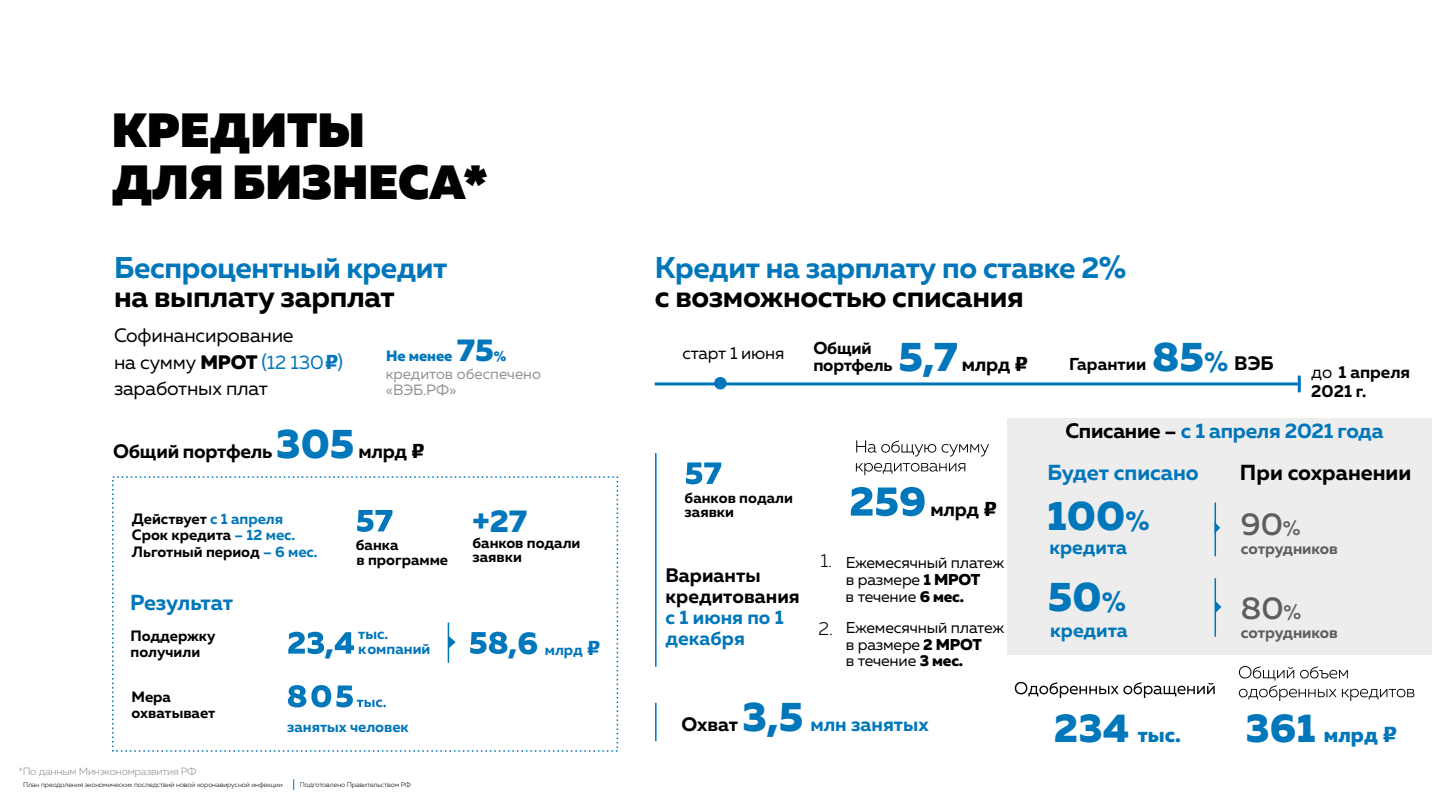
<style>
.page{position:relative;width:1440px;height:810px;background:#fff}
.page>*{position:absolute;margin:0;border:0;box-sizing:border-box;transform-origin:0 0}
.t1{font:900 48px/52px "Muller";color:#000}
.t2{font:800 41.25px/81.4px "Muller";color:#0076bb}
.t3{font:500 31.5px "Muller";color:#5e5e5e}
.t4{font:800 31.5px "Muller";color:#0076bb}
.t5{font:700 30px "Muller";letter-spacing:-.01em;color:#0076bb}
.t6{font:700 30px "Muller";letter-spacing:-.01em;color:#000}
.t7{font:700 21.75px "Muller";letter-spacing:-.005em;color:#0076ba}
.t8{font:700 21.75px "Muller";color:#000}
.t9{font:800 21.08px "Muller";color:#0076bb}
.t10{font:700 21px "Muller";letter-spacing:-.01em;color:#0076bb}
.t11{font:700 19.5px/20.9px "Muller";letter-spacing:-.005em;color:#000}
.t12{font:19.5px/26.5px "Muller";letter-spacing:-.01em;color:#000}
.t13{font:700 19.5px/20.9px "Muller";color:#0076ba}
.t14{font:300 18.75px "Muller";color:#000}
.t15{font:700 17.25px/18.9px "Muller";color:#000}
.t16{font:17.25px "Muller";letter-spacing:-.01em;color:#000}
.t17{font:15.75px/16.9px "Muller";letter-spacing:-.01em;color:#000}
.t18{font:700 15.75px "Muller";color:#5e5e5e}
.t19{font:700 15px/16.6px "Muller";color:#000}
.t20{font:700 15px/14.5px "Muller";color:#0075bb}
.t21{font:15px/16.2px "Muller";color:#929292}
.t22{font:800 15px "Muller";color:#0076bb}
.t23{font:800 13.5px "Muller";color:#0076bb}
.t24{font:300 10.5px "Muller";letter-spacing:-.02em;color:#929292}
.t25{font:300 6.75px "Muller";letter-spacing:-.01em;color:#000}
.s1{font-weight:800}
.s2{color:#07b}
.s3{font-family:"ALS Rubl";color:#07b}
.s4{font-size:31.5px}
.s5{font-weight:800;font-size:41.25px;color:#0076bb}
.s6{font-family:"ALS Rubl";font-weight:400}
.s7{color:#0076ba}
.s8{font-weight:700;font-size:15px;color:#0075bb}
.s9{font-weight:800;font-size:31.5px;color:#0076bb}
.s10{font-family:"ALS Rubl";font-weight:400;font-size:19.5px;color:#07b}
.s11{font-size:26.25px;color:#0076ba}
.s12{font-weight:400}
.s13{color:#000}
.s14{font-weight:700;font-size:26.25px;color:#0076ba}
.s15{font-size:19.5px}
.s16{font-size:40.2px}
</style>
<div class="page">
<div style="left:1007px;top:418px;width:425px;height:237px;background:#ededed"></div>
<hr style="left:655px;top:382px;width:646px;height:3px;background:#0076ba">
<hr style="left:1298px;top:376px;width:3px;height:16px;background:#0076ba">
<svg style="left:712px;top:377px;width:14px;height:13px"></svg>
<hr style="left:655px;top:453px;width:2px;height:214px;background:#0075bb">
<hr style="left:655px;top:703px;width:2px;height:38px;background:#0075bb">
<svg style="left:1216px;top:522px;width:4px;height:12px"></svg>
<hr style="left:1215px;top:503px;width:1px;height:53px;background:#0076ba">
<svg style="left:1216px;top:601px;width:5px;height:12px"></svg>
<hr style="left:1215px;top:578px;width:1px;height:59px;background:#0076ba">
<svg style="left:357px;top:510px;width:35px;height:22px"></svg>
<svg style="left:470px;top:632px;width:37px;height:22px"></svg>
<hr style="left:448px;top:622px;width:1px;height:41px;background:#0076ba">
<svg style="left:449px;top:636px;width:7px;height:13px"></svg>
<svg style="left:288px;top:632px;width:36px;height:22px"></svg>
<svg style="left:335px;top:632px;width:19px;height:22px"></svg>
<svg style="left:288px;top:685px;width:98px;height:22px"></svg>
<svg style="left:851px;top:487px;width:74px;height:29px"></svg>
<svg style="left:856px;top:440px;width:133px;height:16px"></svg>
<svg style="left:856px;top:463px;width:109px;height:12px"></svg>
<svg style="left:686px;top:462px;width:35px;height:22px"></svg>
<svg style="left:1015px;top:682px;width:200px;height:16px"></svg>
<svg style="left:1239px;top:666px;width:175px;height:35px"></svg>
<h1 class="t1" style="left:112px;top:105px;width:378px">КРЕДИТЫ<br>ДЛЯ БИЗНЕСА*</h1>
<h3 class="t5" style="left:114px;top:249px;width:335px">Беспроцентный кредит</h3>
<h3 class="t6" style="left:114px;top:277px;width:282px">на выплату зарплат</h3>
<h3 class="t12" style="left:114px;top:322px;width:231px">Софинансирование<br>на сумму <span class="s1">МРОТ</span> <span class="s2">(12 130</span><span class="s3">p</span><span class="s2">) </span>заработных плат</h3>
<p class="t22" style="left:386px;top:347px;width:109px">Не менее <span class="s4">75</span></p>
<p class="t23" style="left:494px;top:348px;width:14px">%</p>
<p class="t21" style="left:386px;top:365px;width:157px">кредитов обеспечено «ВЭБ.РФ»</p>
<h3 class="t11" style="left:113px;top:441px;width:314px">Общий портфель <span class="s5">305</span> млрд <span class="s6">p</span></h3>
<p class="t19" style="left:132px;top:510px;width:187px">Действует <span class="s7">с 1 апреля<br></span>Срок кредита <span class="s7">– 12 мес.<br></span>Льготный период <span class="s7">– 6 мес.</span></p>
<p class="t19" style="left:356px;top:537px;width:94px;line-height:15px">банка<br>в программе</p>
<h3 class="t7" style="left:130px;top:589px;width:105px">Результат</h3>
<p class="t19" style="left:131px;top:627px;width:87px;line-height:16.2px">Поддержку получили</p>
<p class="t20" style="left:367px;top:627px;width:65px;text-indent:-9px">тыс. омпаний</p>
<h3 class="t4" style="left:325px;top:623px;width:43px">, <span class="s8">к</span></h3>
<p class="t19" style="left:132px;top:689px;width:85px;line-height:16.2px">Мера охватывает</p>
<p class="t24" style="left:18px;top:765px;width:180px">*По данным Минэкономразвития РФ</p>
<p class="t20" style="left:287px;top:719px;width:123px">занятых человек</p>
<p class="t25" style="left:23px;top:781px;width:261px">План преодоления экономических последствий новой коронавирусной инфекции</p>
<p class="t25" style="left:300px;top:781px;width:113px">Подготовлено Правительством РФ</p>
<h3 class="t4" style="left:473px;top:501px;width:56px">+27</h3>
<p class="t19" style="left:473px;top:535px;width:109px;line-height:14.4px">банков подали заявки</p>
<p class="t20" style="left:509px;top:642px;width:94px"><span class="s9">,6</span> млрд <span class="s10">p</span></p>
<h3 class="t5" style="left:655px;top:249px;width:473px">Кредит на зарплату по ставке 2%</h3>
<h3 class="t6" style="left:655px;top:277px;width:371px">с возможностью списания</h3>
<p class="t16" style="left:682px;top:342px;width:103px">старт 1 июня</p>
<p class="t15" style="left:813px;top:340px;width:81px;line-height:16.8px">Общий портфель</p>
<h3 class="t11" style="left:899px;top:354px;width:132px"><span class="s5">5,7</span> млрд <span class="s6">p</span></h3>
<p class="t15" style="left:1069px;top:355px;width:78px">Гарантии</p>
<h3 class="t11" style="left:1152px;top:352px;width:123px"><span class="s5">85</span><span class="s11">%</span> ВЭБ</h3>
<p class="t15" style="left:1311px;top:363px;width:100px"><span class="s12">до</span> 1 апреля<br>2021 г.</p>
<h3 class="t10" style="left:1065px;top:418px;width:320px"><span class="s13">Списание –</span> с 1 апреля 2021 года</h3>
<p class="t19" style="left:685px;top:490px;width:110px;line-height:14.4px">банков подали заявки</p>
<h3 class="t11" style="left:666px;top:565px;width:136px">Варианты кредитования</h3>
<h3 class="t13" style="left:666px;top:607px;width:120px">с 1 июня по 1 декабря</h3>
<p class="t14" style="left:820px;top:550px;width:13px">1.</p>
<p class="t14" style="left:819px;top:617px;width:16px">2.</p>
<h3 class="t11" style="left:930px;top:498px;width:69px">млрд <span class="s6">p</span></h3>
<p class="t17" style="left:846px;top:554px;width:160px">Ежемесячный платеж в размере <span class="s1">1 МРОТ<br></span>в течение <span class="s1">6 мес.</span></p>
<p class="t17" style="left:846px;top:619px;width:160px">Ежемесячный платеж в размере <span class="s1">2 МРОТ<br></span>в течение <span class="s1">3 мес.</span></p>
<h3 class="t13" style="left:682px;top:714px;width:249px"><span class="s13">Охват</span> <span class="s5">3,5</span> млн занятых</h3>
<h3 class="t7" style="left:1048px;top:458px;width:153px">Будет списано</h3>
<h3 class="t8" style="left:1240px;top:458px;width:173px">При сохранении</h3>
<h2 class="t2" style="left:1047px;top:475px;width:104px">100<span class="s14">%<br></span>50<span class="s14">%</span></h2>
<h3 class="t13" style="left:1049px;top:536px;width:79px">кредита</h3>
<h3 class="t13" style="left:1050px;top:620px;width:79px">кредита</h3>
<h3 class="t3" style="left:1241px;top:505px;width:61px">90<span class="s15">%</span></h3>
<p class="t18" style="left:1241px;top:538px;width:99px">сотрудников</p>
<h3 class="t3" style="left:1241px;top:589px;width:62px">80<span class="s15">%</span></h3>
<p class="t18" style="left:1241px;top:622px;width:99px">сотрудников</p>
<h3 class="t9" style="left:1054px;top:722px;width:128px"><span class="s16">234</span> тыс.</h3>
<h3 class="t9" style="left:1246px;top:722px;width:154px"><span class="s16">361</span> млрд <span class="s6">p</span></h3>
</div>
